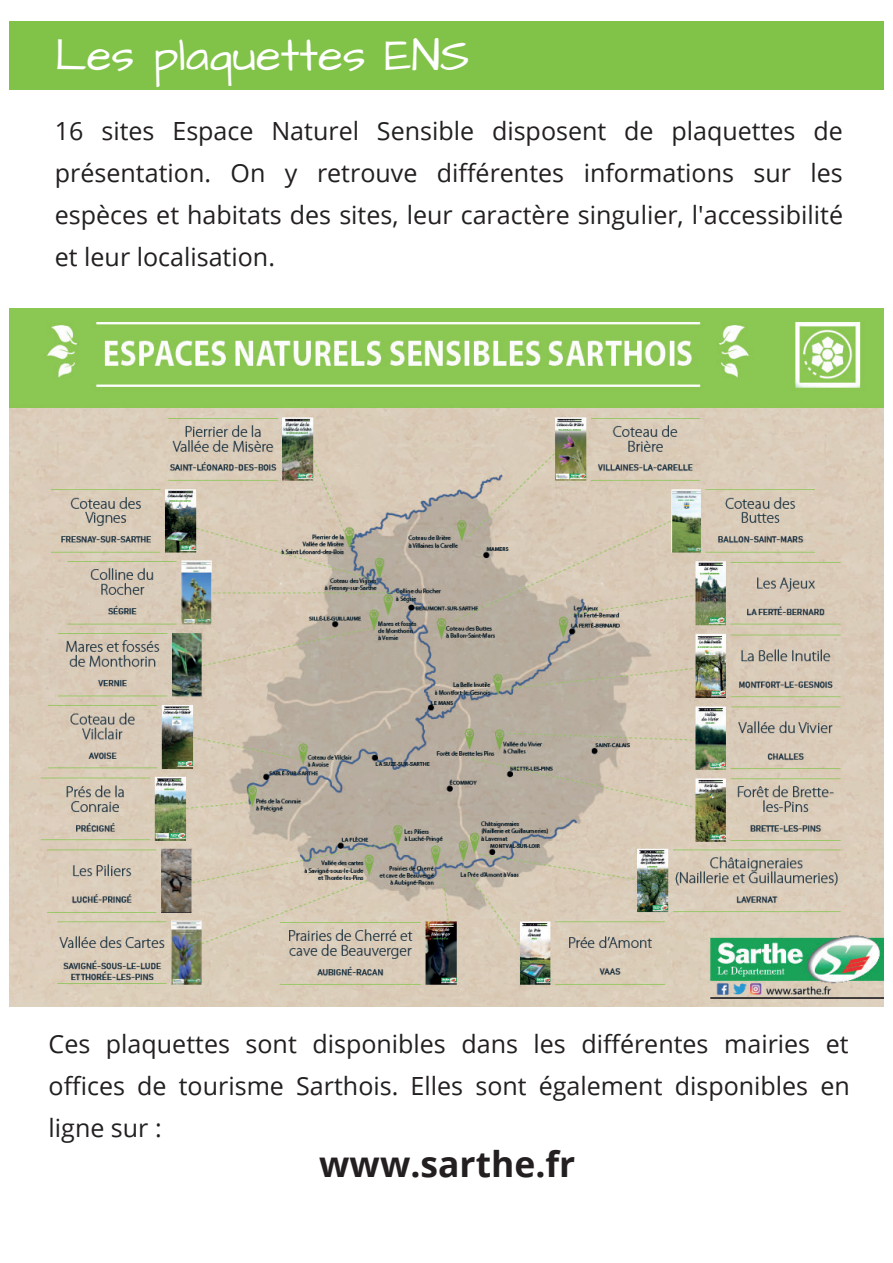
<style>
.page{position:relative;width:893px;height:1263px;background:#fff}
.page>*{position:absolute;margin:0;border:0;box-sizing:border-box;transform-origin:0 0}
.t1{font:45.9px "Architects Daughter";color:#fff}
.t2{font:700 35.55px "Open Sans";color:#231f20}
.t3{font:25.05px/42.3px "Open Sans";color:#231f20;text-align:justify}
</style>
<div class="page">
<img style="left:9px;top:308px;width:875px;height:698px">
<div style="left:10px;top:21px;width:874px;height:69px;background:#81c348"></div>
<h1 class="t1" style="left:55px;top:24px;width:416px">Les plaquettes ENS</h1>
<p class="t3" style="left:55px;top:109px;width:790px">16 sites Espace Naturel Sensible disposent de plaquettes de présentation. On y retrouve différentes informations sur les espèces et habitats des sites, leur caractère singulier, l'accessibilité et leur localisation.</p>
<p class="t3" style="left:49px;top:1022px;width:803px">Ces plaquettes sont disponibles dans les différentes mairies et offices de tourisme Sarthois. Elles sont également disponibles en ligne sur :</p>
<h2 class="t2" style="left:319px;top:1139px;width:257px">www.sarthe.fr</h2>
</div>
